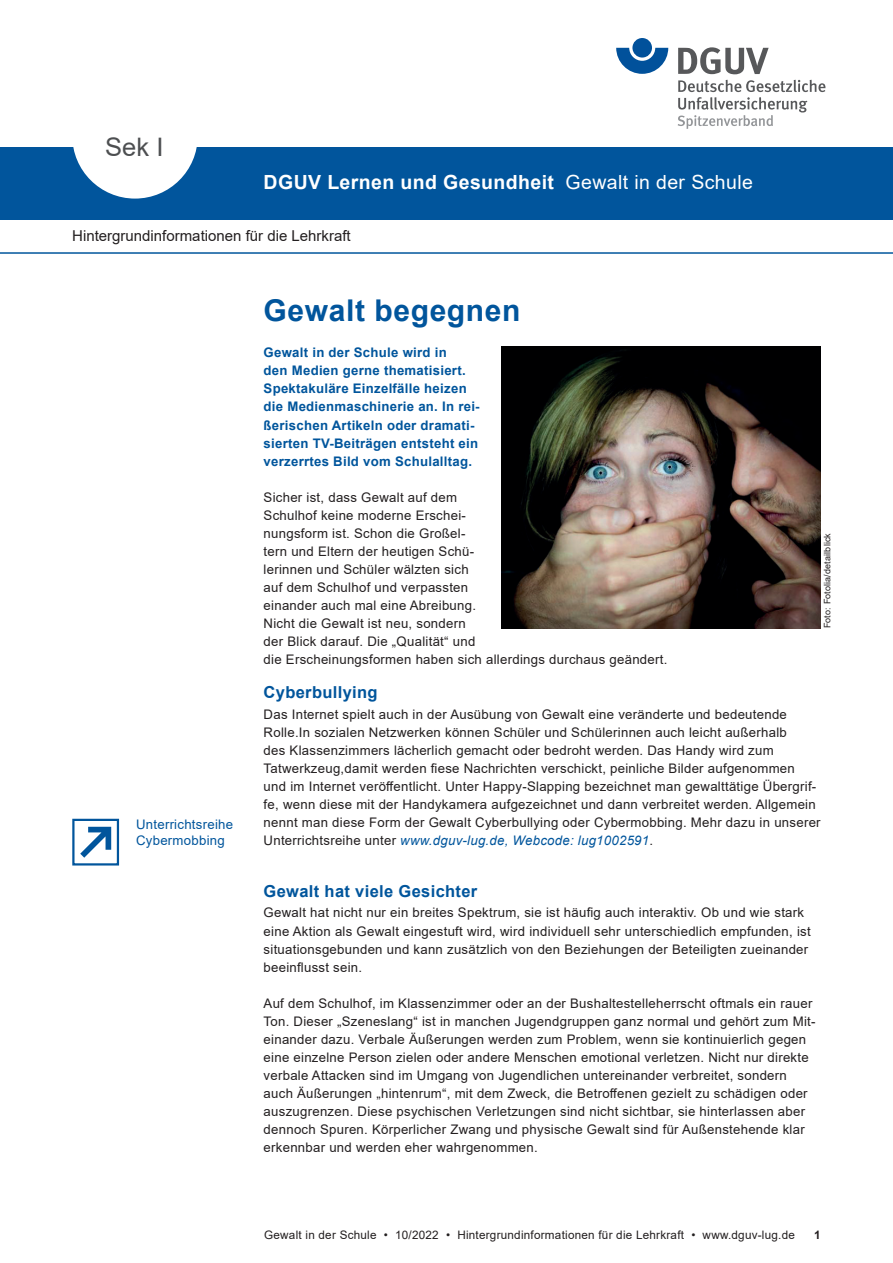
<style>
.page{position:relative;width:893px;height:1263px;background:#fff}
.page>*{position:absolute;margin:0;border:0;box-sizing:border-box;transform-origin:0 0}
.t1{font:700 30px "Arial";letter-spacing:.02em;color:#01559c}
.t2{font:25.5px "Arial";color:#4d4f51}
.t3{font:700 19.5px "Arial";letter-spacing:.02em;color:#fff}
.t4{font:19.5px "Arial";letter-spacing:.02em;color:#fff}
.t5{font:700 16.5px "Arial";letter-spacing:.02em;color:#01559c}
.t6{font:15px "Arial";color:#231f20}
.t7{font:13.2px/18px "Arial";letter-spacing:.02em;color:#231f20}
.t8{font:700 13.2px/18px "Arial";letter-spacing:.02em;color:#01559c}
.t9{font:13.2px/15.9px "Arial";letter-spacing:.02em;color:#01559c}
.t10{font:11.7px "Arial";letter-spacing:.02em;color:#231f20}
.t11{font:700 11.7px "Arial";color:#231f20}
.t12{font:9px "Arial";letter-spacing:.015em;color:#231f20}
.s1{font-style:italic;color:#01559c}
</style>
<div class="page">
<div style="left:0;top:147px;width:893px;height:73px;background:#01559c"></div>
<svg style="left:73px;top:147px;width:124px;height:52px"></svg>
<svg style="left:616px;top:48px;width:52px;height:26px"></svg>
<div style="left:632px;top:38px;width:20px;height:20px;background:#01519b;border-radius:50%"></div>
<svg style="left:678px;top:47px;width:91px;height:27px"></svg>
<svg style="left:678px;top:80px;width:147px;height:49px"></svg>
<hr style="left:0;top:252px;width:893px;height:2px;background:#01559c">
<div style="left:72px;top:819px;width:47px;height:46px;border:2px solid #01559c"></div>
<svg style="left:80px;top:827px;width:31px;height:31px"></svg>
<img style="left:502px;top:347px;width:319px;height:281px">
<h2 class="t2" style="left:105px;top:130px;width:60px">Sek I</h2>
<h3 class="t3" style="left:264px;top:168px;width:292px">DGUV Lernen und Gesundheit</h3>
<h3 class="t4" style="left:566px;top:168px;width:189px">Gewalt in der Schule</h3>
<p class="t6" style="left:72px;top:225px;width:280px">Hintergrundinformationen für die Lehrkraft</p>
<p class="t9" style="left:136px;top:817px;width:99px">Unterrichtsreihe<br>Cybermobbing</p>
<h1 class="t1" style="left:264px;top:289px;width:258px">Gewalt begegnen</h1>
<p class="t8" style="left:264px;top:344px;width:218px">Gewalt in der Schule wird in<br>den Medien gerne thematisiert.<br>Spektakuläre Einzelfälle heizen die Medienmaschinerie an. In rei&shy;ßerischen Artikeln oder dramati&shy;sierten TV-Beiträgen entsteht ein verzerrtes Bild vom Schulalltag.</p>
<p class="t7" style="left:264px;top:488px;width:405px">Sicher ist, dass Gewalt auf dem<br>Schulhof keine moderne Erschei-<br>nungsform ist. Schon die Großel-<br>tern und Eltern der heutigen Schü-<br>lerinnen und Schüler wälzten sich<br>auf dem Schulhof und verpassten<br>einander auch mal eine Abreibung.<br>Nicht die Gewalt ist neu, sondern<br>der Blick darauf. Die „Qualität“ und<br>die Erscheinungsformen haben sich allerdings durchaus geändert.</p>
<p class="t5" style="left:264px;top:680px;width:115px">Cyberbullying</p>
<p class="t7" style="left:264px;top:705px;width:558px">Das Internet spielt auch in der Ausübung von Gewalt eine veränderte und bedeutende Rolle.In sozialen Netzwerken können Schüler und Schülerinnen auch leicht außerhalb<br>des Klassenzimmers lächerlich gemacht oder bedroht werden. Das Handy wird zum Tatwerkzeug,damit werden fiese Nachrichten verschickt, peinliche Bilder aufgenommen und im Internet veröffentlicht. Unter Happy-Slapping bezeichnet man gewalttätige Übergrif&shy;fe, wenn diese mit der Handykamera aufgezeichnet und dann verbreitet werden. Allgemein nennt man diese Form der Gewalt Cyberbullying oder Cybermobbing. Mehr dazu in unserer Unterrichtsreihe unter <span class="s1">www.dguv-lug.de, Webcode: lug1002591</span>.</p>
<p class="t5" style="left:264px;top:879px;width:215px">Gewalt hat viele Gesichter</p>
<p class="t7" style="left:264px;top:904px;width:549px">Gewalt hat nicht nur ein breites Spektrum, sie ist häufig auch interaktiv. Ob und wie stark eine Aktion als Gewalt eingestuft wird, wird individuell sehr unterschiedlich empfunden, ist situationsgebunden und kann zusätzlich von den Beziehungen der Beteiligten zueinander beeinflusst sein.</p>
<p class="t7" style="left:264px;top:994px;width:553px">Auf dem Schulhof, im Klassenzimmer oder an der Bushaltestelleherrscht oftmals ein rauer Ton. Dieser „Szeneslang“ ist in manchen Jugendgruppen ganz normal und gehört zum Mit&shy;einander dazu. Verbale Äußerungen werden zum Problem, wenn sie kontinuierlich gegen eine einzelne Person zielen oder andere Menschen emotional verletzen. Nicht nur direkte verbale Attacken sind im Umgang von Jugendlichen untereinander verbreitet, sondern auch Äußerungen „hintenrum“, mit dem Zweck, die Betroffenen gezielt zu schädigen oder auszugrenzen. Diese psychischen Verletzungen sind nicht sichtbar, sie hinterlassen aber dennoch Spuren. Körperlicher Zwang und physische Gewalt sind für Außenstehende klar erkennbar und werden eher wahrgenommen.</p>
<p class="t12" style="left:821px;top:628px;width:97px;rotate:-90deg">Foto: Fotolia/detailblick</p>
<p class="t10" style="left:264px;top:1227px;width:532px">Gewalt in der Schule • 10/2022 • Hintergrundinformationen für die Lehrkraft • www.dguv-lug.de</p>
<p class="t11" style="left:814px;top:1227px;width:8px">1</p>
</div>
